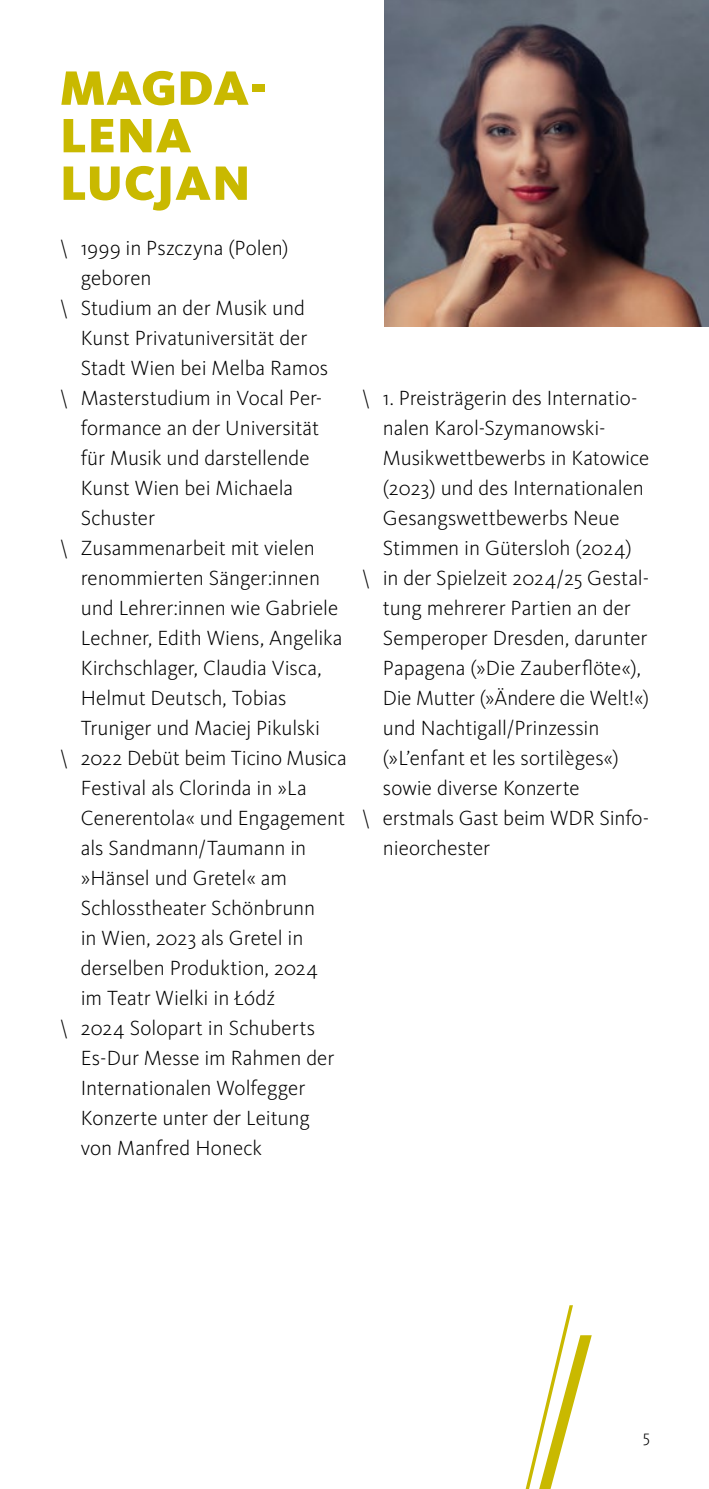
<style>
.page{position:relative;width:709px;height:1489px;background:#fff}
.page>*{position:absolute;margin:0;border:0;box-sizing:border-box;transform-origin:0 0}
.t1{font:900 50px/47.5px "WDR Sans";letter-spacing:.01em;color:#c9b900}
.t2{font:300 21.25px "WDR Sans";color:#000}
.t3{font:300 17.5px "WDR Sans";color:#000}
</style>
<div class="page">
<svg style="left:526px;top:1305px;width:65px;height:183px"></svg>
<img style="left:384px;top:0;width:325px;height:326px">
<h1 class="t1" style="left:60px;top:64px;width:208px">MAGDA-<br>LENA<br>LUCJAN</h1>
<p class="t2" style="left:60px;top:235px;width:230px">\ 1999 in Pszczyna (Polen)</p>
<p class="t2" style="left:81px;top:265px;width:72px">geboren</p>
<p class="t2" style="left:60px;top:295px;width:247px">\ Studium an der Musik und</p>
<p class="t2" style="left:81px;top:325px;width:228px">Kunst Privatuniversität der</p>
<p class="t2" style="left:81px;top:355px;width:249px">Stadt Wien bei Melba Ramos</p>
<p class="t2" style="left:60px;top:385px;width:264px">\ Masterstudium in Vocal Per-</p>
<p class="t2" style="left:81px;top:415px;width:240px">formance an der Universität</p>
<p class="t2" style="left:81px;top:445px;width:230px">für Musik und darstellende</p>
<p class="t2" style="left:81px;top:475px;width:214px">Kunst Wien bei Michaela</p>
<p class="t2" style="left:81px;top:505px;width:76px">Schuster</p>
<p class="t2" style="left:60px;top:535px;width:257px">\ Zusammenarbeit mit vielen</p>
<p class="t2" style="left:81px;top:565px;width:241px">renommierten Sänger:innen</p>
<p class="t2" style="left:81px;top:595px;width:259px">und Lehrer:innen wie Gabriele</p>
<p class="t2" style="left:81px;top:625px;width:263px">Lechner, Edith Wiens, Angelika</p>
<p class="t2" style="left:81px;top:655px;width:242px">Kirchschlager, Claudia Visca,</p>
<p class="t2" style="left:81px;top:685px;width:207px">Helmut Deutsch, Tobias</p>
<p class="t2" style="left:81px;top:715px;width:241px">Truniger und Maciej Pikulski</p>
<p class="t2" style="left:60px;top:745px;width:289px">\ 2022 Debüt beim Ticino Musica</p>
<p class="t2" style="left:81px;top:775px;width:227px">Festival als Clorinda in »La</p>
<p class="t2" style="left:81px;top:805px;width:266px">Cenerentola« und Engagement</p>
<p class="t2" style="left:81px;top:835px;width:227px">als Sandmann/Taumann in</p>
<p class="t2" style="left:81px;top:865px;width:208px">»Hänsel und Gretel« am</p>
<p class="t2" style="left:81px;top:895px;width:236px">Schlosstheater Schönbrunn</p>
<p class="t2" style="left:81px;top:925px;width:224px">in Wien, 2023 als Gretel in</p>
<p class="t2" style="left:81px;top:955px;width:239px">derselben Produktion, 2024</p>
<p class="t2" style="left:81px;top:985px;width:196px">im Teatr Wielki in Łódź</p>
<p class="t2" style="left:60px;top:1015px;width:257px">\ 2024 Solopart in Schuberts</p>
<p class="t2" style="left:81px;top:1045px;width:255px">Es-Dur Messe im Rahmen der</p>
<p class="t2" style="left:81px;top:1075px;width:226px">Internationalen Wolfegger</p>
<p class="t2" style="left:81px;top:1105px;width:230px">Konzerte unter der Leitung</p>
<p class="t2" style="left:81px;top:1135px;width:183px">von Manfred Honeck</p>
<p class="t2" style="left:361px;top:385px;width:277px">\ 1. Preisträgerin des Internatio-</p>
<p class="t2" style="left:383px;top:415px;width:224px">nalen Karol-Szymanowski-</p>
<p class="t2" style="left:383px;top:445px;width:268px">Musikwettbewerbs in Katowice</p>
<p class="t2" style="left:383px;top:475px;width:262px">(2023) und des Internationalen</p>
<p class="t2" style="left:383px;top:505px;width:238px">Gesangswettbewerbs Neue</p>
<p class="t2" style="left:383px;top:535px;width:250px">Stimmen in Gütersloh (2024)</p>
<p class="t2" style="left:361px;top:565px;width:287px">\ in der Spielzeit 2024/25 Gestal-</p>
<p class="t2" style="left:383px;top:595px;width:249px">tung mehrerer Partien an der</p>
<p class="t2" style="left:383px;top:625px;width:266px">Semperoper Dresden, darunter</p>
<p class="t2" style="left:383px;top:655px;width:260px">Papagena (»Die Zauberflöte«),</p>
<p class="t2" style="left:383px;top:685px;width:268px">Die Mutter (»Ändere die Welt!«)</p>
<p class="t2" style="left:383px;top:715px;width:218px">und Nachtigall/Prinzessin</p>
<p class="t2" style="left:383px;top:745px;width:237px">(»L’enfant et les sortilèges«)</p>
<p class="t2" style="left:383px;top:775px;width:198px">sowie diverse Konzerte</p>
<p class="t2" style="left:361px;top:805px;width:287px">\ erstmals Gast beim WDR Sinfo-</p>
<p class="t2" style="left:383px;top:835px;width:109px">nieorchester</p>
<p class="t3" style="left:643px;top:1425px;width:9px">5</p>
</div>
